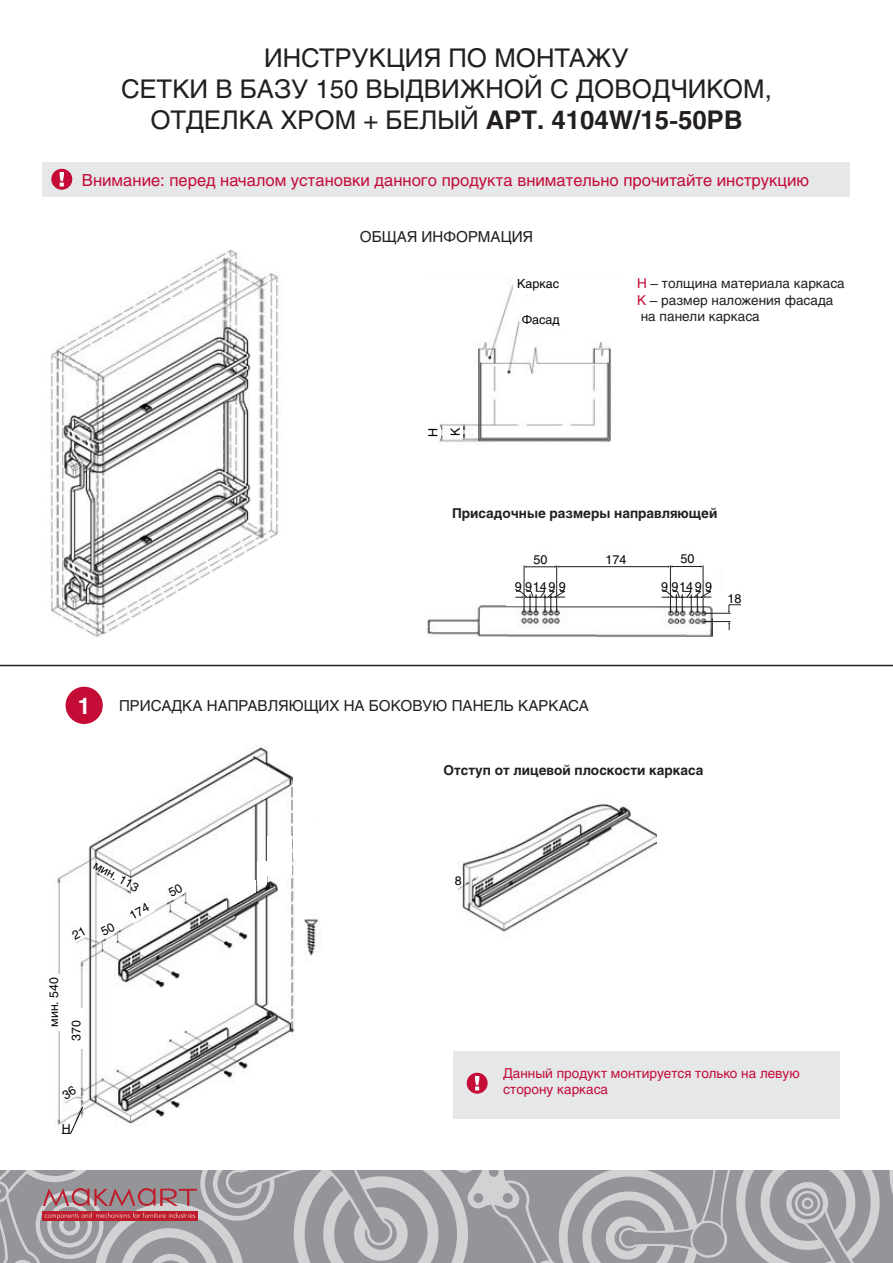
<style>
.page{position:relative;width:893px;height:1263px;background:#fff}
.page>*{position:absolute;margin:0;border:0;box-sizing:border-box;transform-origin:0 0}
.t1{font:25.5px/30.6px "Helios";color:#231f20;text-align:center}
.t2{font:700 22.5px "Helios";color:#fff}
.t3{font:16.5px "Helios";color:#c40c37}
.t4{font:15px "Helios";color:#231f20}
.t5{font:13.5px/16.2px "Helios";color:#231f20}
.t6{font:700 13.5px "Helios";color:#231f20}
.t7{font:13.5px/16.2px "Helios";color:#c40c37}
.t8{font:12.45px/22.4px "Helios";color:#040503}
.t9{font:12.3px/22.4px "Helios";color:#040503}
.s1{font-weight:700}
.s2{color:#c40c37}
</style>
<div class="page">
<svg style="left:888px;top:1171px;width:5px;height:92px"></svg>
<svg style="left:0;top:1171px;width:881px;height:92px;background:#a6a3a6"></svg>
<div style="left:43px;top:163px;width:807px;height:34px;background:#e6e7e9"></div>
<div style="left:453px;top:1051px;width:387px;height:67px;background:#e6e7e9"></div>
<div style="left:52px;top:169px;width:20px;height:20px;background:#c40c37;border-radius:50%"></div>
<div style="left:51px;top:169px;width:21px;height:21px;border:2px solid #c40c37;border-radius:50%"></div>
<svg style="left:60px;top:172px;width:4px;height:14px"></svg>
<div style="left:467px;top:1073px;width:20px;height:20px;background:#c40c37;border-radius:50%"></div>
<div style="left:467px;top:1073px;width:21px;height:21px;border:2px solid #c40c37;border-radius:50%"></div>
<svg style="left:475px;top:1076px;width:4px;height:14px"></svg>
<div style="left:66px;top:687px;width:36px;height:36px;background:#c40c37;border-radius:50%"></div>
<div style="left:66px;top:687px;width:37px;height:37px;border:2px solid #c40c37;border-radius:50%"></div>
<svg style="left:51px;top:250px;width:228px;height:387px"></svg>
<hr style="left:0;top:665px;width:893px;height:1px;background:#231f20">
<img style="left:439px;top:284px;width:172px;height:161px">
<div style="left:513px;top:276px;width:51px;height:18px;background:#fff"></div>
<div style="left:520px;top:313px;width:51px;height:19px;background:#fff"></div>
<div style="left:448px;top:426px;width:15px;height:12px;background:#fff"></div>
<div style="left:426px;top:427px;width:14px;height:12px;background:#fff"></div>
<img style="left:427px;top:605px;width:286px;height:32px">
<div style="left:507px;top:555px;width:212px;height:51px;background:#fff"></div>
<hr style="left:524px;top:565px;width:1px;height:48px;background:#201d1e">
<hr style="left:556px;top:565px;width:1px;height:48px;background:#201d1e">
<hr style="left:670px;top:565px;width:1px;height:48px;background:#201d1e">
<hr style="left:703px;top:565px;width:1px;height:48px;background:#201d1e">
<hr style="left:558px;top:566px;width:110px;height:1px;background:#201d1e">
<svg style="left:524px;top:565px;width:35px;height:3px"></svg>
<svg style="left:668px;top:565px;width:35px;height:3px"></svg>
<svg style="left:515px;top:591px;width:50px;height:22px"></svg>
<svg style="left:662px;top:591px;width:79px;height:23px"></svg>
<svg style="left:703px;top:621px;width:28px;height:9px"></svg>
<img style="left:54px;top:745px;width:265px;height:380px">
<svg style="left:99px;top:863px;width:31px;height:28px"></svg>
<div style="left:46px;top:974px;width:14px;height:57px;background:#fff"></div>
<div style="left:69px;top:1008px;width:13px;height:40px;background:#fff"></div>
<div style="left:233px;top:880px;width:22px;height:13px;background:#fff"></div>
<svg style="left:228px;top:883px;width:25px;height:22px"></svg>
<div style="left:257px;top:861px;width:9px;height:23px;background:#fff"></div>
<div style="left:267px;top:836px;width:24px;height:39px;background:#fff"></div>
<div style="left:293px;top:741px;width:38px;height:117px;background:#fff"></div>
<img style="left:457px;top:804px;width:200px;height:128px">
<div style="left:457px;top:875px;width:5px;height:10px;background:#fff"></div>
<svg style="left:457px;top:877px;width:6px;height:12px"></svg>
<svg style="left:61px;top:1084px;width:22px;height:50px"></svg>
<svg style="left:71px;top:924px;width:16px;height:19px"></svg>
<svg style="left:100px;top:921px;width:17px;height:18px"></svg>
<svg style="left:129px;top:901px;width:26px;height:23px"></svg>
<svg style="left:168px;top:881px;width:17px;height:19px"></svg>
<p class="t1" style="left:121px;top:43px;width:652px">ИНСТРУКЦИЯ ПО МОНТАЖУ<br>СЕТКИ В БАЗУ 150 ВЫДВИЖНОЙ С ДОВОДЧИКОМ,<br>ОТДЕЛКА ХРОМ + БЕЛЫЙ <span class="s1">АРТ. 4104W/15-50PB</span></p>
<p class="t3" style="left:82px;top:170px;width:729px">Внимание: перед началом установки данного продукта внимательно прочитайте инструкцию</p>
<p class="t4" style="left:360px;top:228px;width:175px">ОБЩАЯ ИНФОРМАЦИЯ</p>
<p class="t8" style="left:422px;top:437px;width:11px;rotate:-90deg">Н<br>К</p>
<p class="t8" style="left:517px;top:273px;width:44px">Каркас</p>
<p class="t8" style="left:522px;top:309px;width:40px">Фасад</p>
<p class="t5" style="left:637px;top:275px;width:209px"><span class="s2">H</span> – толщина материала каркаса<br><span class="s2">K</span> – размер наложения фасада на панели каркаса</p>
<p class="t6" style="left:452px;top:505px;width:267px">Присадочные размеры направляющей</p>
<p class="t8" style="left:515px;top:545px;width:52px;line-height:27px;text-align:center">50<br>9 9149 9</p>
<p class="t8" style="left:606px;top:548px;width:23px">174</p>
<p class="t8" style="left:680px;top:548px;width:16px">50</p>
<p class="t8" style="left:661px;top:575px;width:52px">9 9149 9</p>
<p class="t8" style="left:727px;top:587px;width:16px">18</p>
<p class="t2" style="left:78px;top:693px;width:14px">1</p>
<p class="t4" style="left:119px;top:697px;width:471px">ПРИСАДКА НАПРАВЛЯЮЩИХ НА БОКОВУЮ ПАНЕЛЬ КАРКАСА</p>
<p class="t6" style="left:443px;top:763px;width:261px">Отступ от лицевой плоскости каркаса</p>
<p class="t9" style="left:100px;top:854px;width:51px;rotate:30deg">мин. 113</p>
<p class="t9" style="left:43px;top:1040px;width:65px;text-indent:14px;rotate:-90deg">мин. 540<br>370</p>
<p class="t9" style="left:455px;top:869px;width:8px">8</p>
<p class="t9" style="left:62px;top:1117px;width:10px">Н</p>
<p class="t7" style="left:503px;top:1065px;width:298px">Данный продукт монтируется только на левую сторону каркаса</p>
</div>
